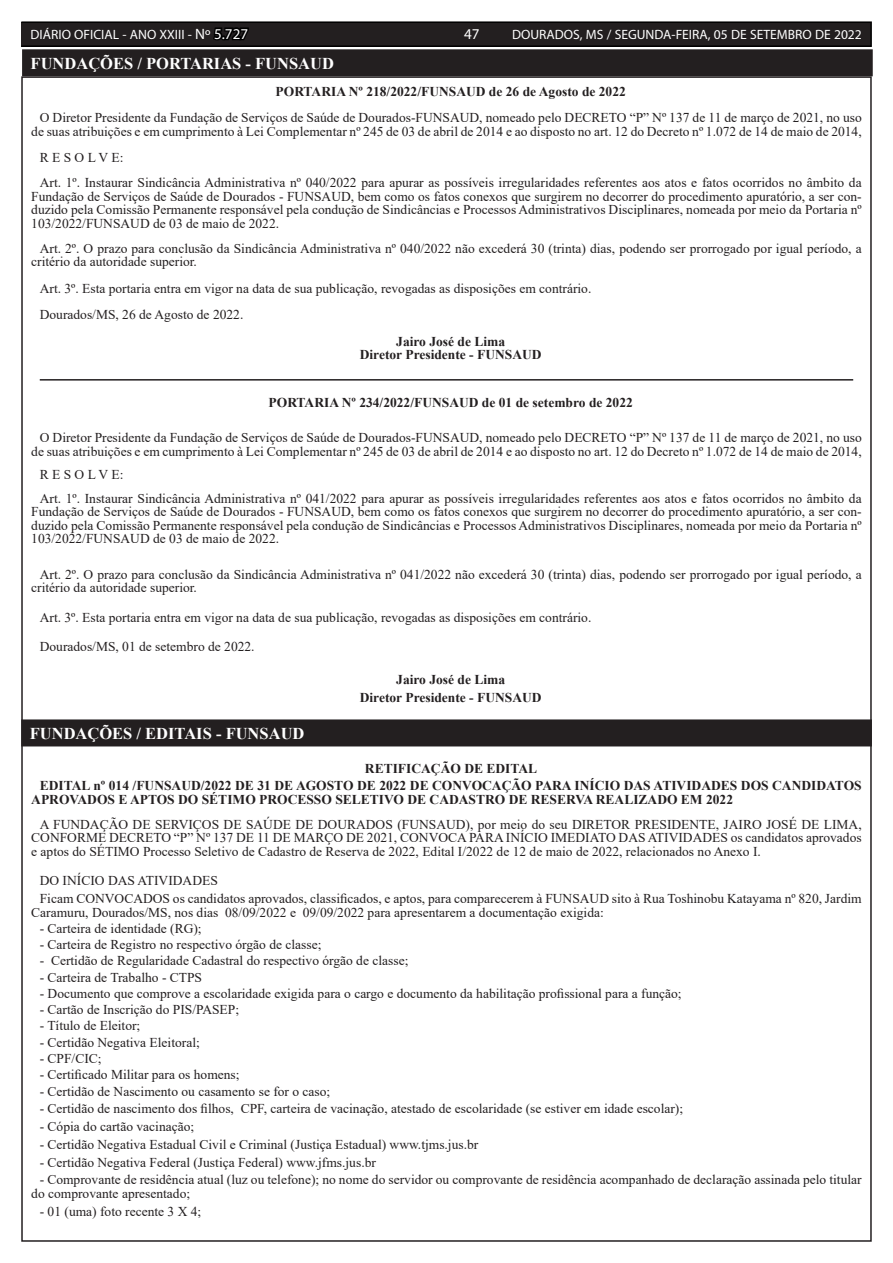
<style>
.page{position:relative;width:893px;height:1263px;background:#fff}
.page>*{position:absolute;margin:0;border:0;box-sizing:border-box;transform-origin:0 0}
.TEXTO{font:700 16.5px "Times New Roman";color:#fff}
.t1{font:15px "Myriad Pro";color:#fff}
.TEXTO-2{font:13.5px/13.5px "Times New Roman";color:#231f20}
.TEXTO-3{font:700 13.5px/13.5px "Times New Roman";color:#231f20}
.t2{font:13.5px "Myriad Pro";color:#fff}
.s1{font-size:15px}
.s2{font-size:15px;color:#000}
</style>
<div class="page">
<div style="left:21px;top:22px;width:850px;height:24px;background:#231f20"></div>
<div style="left:21px;top:21px;width:851px;height:26px;border:2px solid #000"></div>
<div style="left:24px;top:51px;width:847px;height:23px;background:#231f20"></div>
<div style="left:22px;top:49px;width:851px;height:27px;border:4px solid #231f20"></div>
<hr style="left:40px;top:379px;width:813px;height:2px;background:#231f20">
<div style="left:23px;top:722px;width:847px;height:22px;background:#231f20"></div>
<div style="left:21px;top:719px;width:851px;height:27px;border:4px solid #231f20"></div>
<p class="t2" style="left:31px;top:26px;width:219px">DIÁRIO OFICIAL - ANO XXIII - <span class="s1">Nº</span> <span class="s2">5.727</span></p>
<p class="t1" style="left:464px;top:24px;width:17px">47</p>
<p class="t2" style="left:512px;top:26px;width:351px">DOURADOS, MS / SEGUNDA-FEIRA, 05 DE SETEMBRO DE 2022</p>
<p class="TEXTO" style="left:31px;top:52px;width:305px">FUNDAÇÕES / PORTARIAS - FUNSAUD</p>
<p class="TEXTO-3" style="left:276px;top:84px;width:352px">PORTARIA Nº 218/2022/FUNSAUD de 26 de Agosto de 2022</p>
<p class="TEXTO-2" style="left:31px;top:110px;width:832px;text-align:right">O Diretor Presidente da Fundação de Serviços de Saúde de Dourados-FUNSAUD, nomeado pelo DECRETO “P” Nº 137 de 11 de março de 2021, no uso de suas atribuições e em cumprimento à Lei Complementar nº 245 de 03 de abril de 2014 e ao disposto no art. 12 do Decreto nº 1.072 de 14 de maio de 2014,</p>
<p class="TEXTO-2" style="left:40px;top:150px;width:85px">R E S O L V E:</p>
<p class="TEXTO-2" style="left:31px;top:175px;width:832px;text-align:justify;text-indent:9px">Art. 1º. Instaurar Sindicância Administrativa nº 040/2022 para apurar as possíveis irregularidades referentes aos atos e fatos ocorridos no âmbito da Fundação de Serviços de Saúde de Dourados - FUNSAUD, bem como os fatos conexos que surgirem no decorrer do procedimento apuratório, a ser con&shy;duzido pela Comissão Permanente responsável pela condução de Sindicâncias e Processos Administrativos Disciplinares, nomeada por meio da Portaria nº 103/2022/FUNSAUD de 03 de maio de 2022.</p>
<p class="TEXTO-2" style="left:31px;top:241px;width:832px;text-indent:9px">Art. 2º. O prazo para conclusão da Sindicância Administrativa nº 040/2022 não excederá 30 (trinta) dias, podendo ser prorrogado por igual período, a critério da autoridade superior.</p>
<p class="TEXTO-2" style="left:40px;top:281px;width:553px">Art. 3º. Esta portaria entra em vigor na data de sua publicação, revogadas as disposições em contrário.</p>
<p class="TEXTO-2" style="left:40px;top:307px;width:205px">Dourados/MS, 26 de Agosto de 2022.</p>
<p class="TEXTO-3" style="left:396px;top:334px;width:110px">Jairo José de Lima</p>
<p class="TEXTO-3" style="left:360px;top:347px;width:183px">Diretor Presidente - FUNSAUD</p>
<p class="TEXTO-3" style="left:269px;top:395px;width:366px">PORTARIA Nº 234/2022/FUNSAUD de 01 de setembro de 2022</p>
<p class="TEXTO-2" style="left:31px;top:431px;width:832px;text-align:right">O Diretor Presidente da Fundação de Serviços de Saúde de Dourados-FUNSAUD, nomeado pelo DECRETO “P” Nº 137 de 11 de março de 2021, no uso de suas atribuições e em cumprimento à Lei Complementar nº 245 de 03 de abril de 2014 e ao disposto no art. 12 do Decreto nº 1.072 de 14 de maio de 2014,</p>
<p class="TEXTO-2" style="left:40px;top:468px;width:85px">R E S O L V E:</p>
<p class="TEXTO-2" style="left:31px;top:491px;width:832px;text-align:justify;text-indent:9px">Art. 1º. Instaurar Sindicância Administrativa nº 041/2022 para apurar as possíveis irregularidades referentes aos atos e fatos ocorridos no âmbito da Fundação de Serviços de Saúde de Dourados - FUNSAUD, bem como os fatos conexos que surgirem no decorrer do procedimento apuratório, a ser con&shy;duzido pela Comissão Permanente responsável pela condução de Sindicâncias e Processos Administrativos Disciplinares, nomeada por meio da Portaria nº 103/2022/FUNSAUD de 03 de maio de 2022.</p>
<p class="TEXTO-2" style="left:31px;top:567px;width:832px;text-indent:9px">Art. 2º. O prazo para conclusão da Sindicância Administrativa nº 041/2022 não excederá 30 (trinta) dias, podendo ser prorrogado por igual período, a critério da autoridade superior.</p>
<p class="TEXTO-2" style="left:40px;top:610px;width:553px">Art. 3º. Esta portaria entra em vigor na data de sua publicação, revogadas as disposições em contrário.</p>
<p class="TEXTO-2" style="left:40px;top:640px;width:216px">Dourados/MS, 01 de setembro de 2022.</p>
<p class="TEXTO-3" style="left:396px;top:672px;width:110px">Jairo José de Lima</p>
<p class="TEXTO-3" style="left:360px;top:690px;width:183px">Diretor Presidente - FUNSAUD</p>
<p class="TEXTO" style="left:30px;top:722px;width:276px">FUNDAÇÕES / EDITAIS - FUNSAUD</p>
<p class="TEXTO-3" style="left:365px;top:761px;width:174px">RETIFICAÇÃO DE EDITAL</p>
<p class="TEXTO-3" style="left:31px;top:779px;width:832px;text-indent:9px">EDITAL nº 014 /FUNSAUD/2022 DE 31 DE AGOSTO DE 2022 DE CONVOCAÇÃO PARA INÍCIO DAS ATIVIDADES DOS CANDIDATOS<br>APROVADOS E APTOS DO SÉTIMO PROCESSO SELETIVO DE CADASTRO DE RESERVA REALIZADO EM 2022</p>
<p class="TEXTO-2" style="left:31px;top:817px;width:832px;text-align:justify;text-indent:9px">A FUNDAÇÃO DE SERVIÇOS DE SAÚDE DE DOURADOS (FUNSAUD), por meio do seu DIRETOR PRESIDENTE, JAIRO JOSÉ DE LIMA, CONFORME DECRETO “P” Nº 137 DE 11 DE MARÇO DE 2021, CONVOCA PARA INÍCIO IMEDIATO DAS ATIVIDADES os candidatos aprovados e aptos do SÉTIMO Processo Seletivo de Cadastro de Reserva de 2022, Edital I/2022 de 12 de maio de 2022, relacionados no Anexo I.</p>
<p class="TEXTO-2" style="left:40px;top:874px;width:180px">DO INÍCIO DAS ATIVIDADES</p>
<p class="TEXTO-2" style="left:31px;top:891px;width:832px;text-indent:9px">Ficam CONVOCADOS os candidatos aprovados, classificados, e aptos, para comparecerem à FUNSAUD sito à Rua Toshinobu Katayama nº 820, Jardim<br>Caramuru, Dourados/MS, nos dias 08/09/2022 e 09/09/2022 para apresentarem a documentação exigida:</p>
<p class="TEXTO-2" style="left:40px;top:921px;width:163px">- Carteira de identidade (RG);</p>
<p class="TEXTO-2" style="left:40px;top:937px;width:283px">- Carteira de Registro no respectivo órgão de classe;</p>
<p class="TEXTO-2" style="left:40px;top:954px;width:370px">- Certidão de Regularidade Cadastral do respectivo órgão de classe;</p>
<p class="TEXTO-2" style="left:40px;top:970px;width:164px">- Carteira de Trabalho - CTPS</p>
<p class="TEXTO-2" style="left:40px;top:986px;width:643px">- Documento que comprove a escolaridade exigida para o cargo e documento da habilitação profissional para a função;</p>
<p class="TEXTO-2" style="left:40px;top:1002px;width:201px">- Cartão de Inscrição do PIS/PASEP;</p>
<p class="TEXTO-2" style="left:40px;top:1019px;width:102px">- Título de Eleitor;</p>
<p class="TEXTO-2" style="left:40px;top:1035px;width:162px">- Certidão Negativa Eleitoral;</p>
<p class="TEXTO-2" style="left:40px;top:1051px;width:63px">- CPF/CIC;</p>
<p class="TEXTO-2" style="left:40px;top:1067px;width:201px">- Certificado Militar para os homens;</p>
<p class="TEXTO-2" style="left:40px;top:1084px;width:292px">- Certidão de Nascimento ou casamento se for o caso;</p>
<p class="TEXTO-2" style="left:40px;top:1101px;width:645px">- Certidão de nascimento dos filhos, CPF, carteira de vacinação, atestado de escolaridade (se estiver em idade escolar);</p>
<p class="TEXTO-2" style="left:40px;top:1119px;width:156px">- Cópia do cartão vacinação;</p>
<p class="TEXTO-2" style="left:40px;top:1137px;width:440px">- Certidão Negativa Estadual Civil e Criminal (Justiça Estadual) www.tjms.jus.br</p>
<p class="TEXTO-2" style="left:40px;top:1155px;width:338px">- Certidão Negativa Federal (Justiça Federal) www.jfms.jus.br</p>
<p class="TEXTO-2" style="left:31px;top:1172px;width:832px;text-indent:9px">- Comprovante de residência atual (luz ou telefone); no nome do servidor ou comprovante de residência acompanhado de declaração assinada pelo titular do comprovante apresentado;</p>
<p class="TEXTO-2" style="left:40px;top:1204px;width:163px">- 01 (uma) foto recente 3 X 4;</p>
</div>
